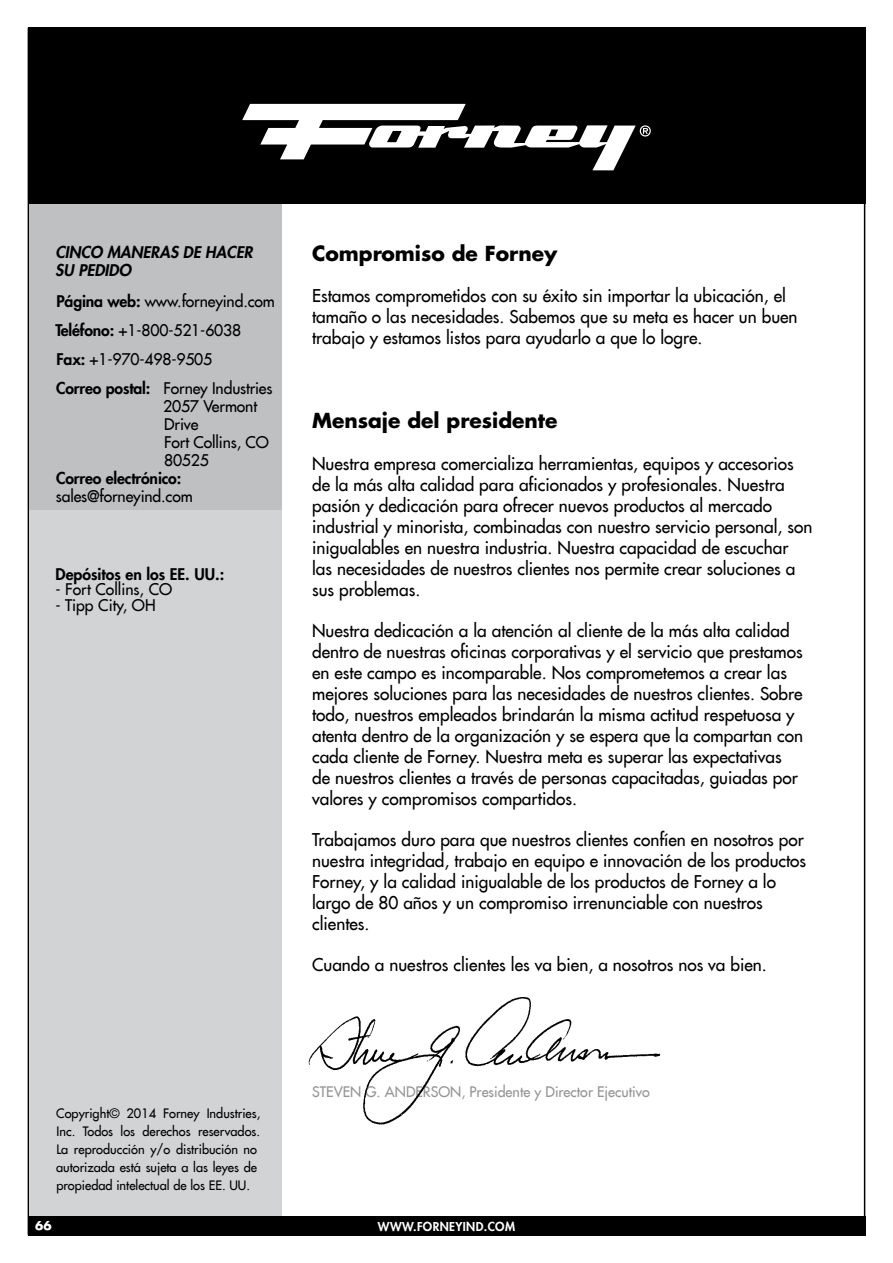
<style>
.page{position:relative;width:893px;height:1263px;background:#fff}
.page>*{position:absolute;margin:0;border:0;box-sizing:border-box;transform-origin:0 0}
.t1{font:700 20.25px "Futura LT";color:#000}
.t2{font:17.25px/21px "Futura LT";color:#000}
.t3{font:15.75px/28.8px "Futura LT";letter-spacing:-.01em;color:#000}
.t4{font:800 15.75px "Futura LT";letter-spacing:-.01em;color:#000}
.t5{font:italic 800 15.75px/18px "Futura LT";color:#000}
.t6{font:14.25px "Futura LT";color:#939598}
.t7{font:12.75px/18px "Futura LT";color:#000}
.t8{font:800 12px "Futura LT";letter-spacing:.03em;color:#fff}
.t9{font:700 12px "Futura LT";color:#fff}
.s1{font-weight:800}
</style>
<div class="page">
<div style="left:28px;top:1216px;width:837px;height:19px;background:#000"></div>
<div style="left:29px;top:204px;width:253px;height:1012px;background:#d1d3d4"></div>
<div style="left:29px;top:204px;width:253px;height:306px;background:#bec0c2"></div>
<div style="left:28px;top:28px;width:837px;height:176px;background:#000"></div>
<img style="left:308px;top:997px;width:353px;height:128px">
<svg style="left:242px;top:104px;width:409px;height:66px"></svg>
<p class="t5" style="left:55px;top:243px;width:199px">CINCO MANERAS DE HACER<br>SU PEDIDO</p>
<p class="t3" style="left:55px;top:287px;width:221px"><span class="s1">Página web:</span> www.forneyind.com<br><span class="s1">Teléfono:</span> +1-800-521-6038<br><span class="s1">Fax:</span> +1-970-498-9505<br><span class="s1">Correo postal:</span> Forney Industries</p>
<p class="t3" style="left:163px;top:397px;width:107px;line-height:18px">2057 Vermont<br>Drive<br>Fort Collins, CO<br>80525</p>
<p class="t4" style="left:56px;top:467px;width:127px">Correo electrónico:</p>
<p class="t3" style="left:56px;top:481px;width:138px">sales@forneyind.com</p>
<p class="t4" style="left:56px;top:563px;width:170px">Depósitos en los EE. UU.:</p>
<p class="t3" style="left:56px;top:575px;width:118px">- Fort Collins, CO</p>
<p class="t3" style="left:56px;top:591px;width:102px">- Tipp City, OH</p>
<p class="t1" style="left:312px;top:240px;width:247px">Compromiso de Forney</p>
<p class="t2" style="left:312px;top:285px;width:487px">Estamos comprometidos con su éxito sin importar la ubicación, el tamaño o las necesidades. Sabemos que su meta es hacer un buen trabajo y estamos listos para ayudarlo a que lo logre.</p>
<p class="t1" style="left:312px;top:407px;width:247px">Mensaje del presidente</p>
<p class="t2" style="left:312px;top:453px;width:502px">Nuestra empresa comercializa herramientas, equipos y accesorios de la más alta calidad para aficionados y profesionales. Nuestra pasión y dedicación para ofrecer nuevos productos al mercado industrial y minorista, combinadas con nuestro servicio personal, son inigualables en nuestra industria. Nuestra capacidad de escuchar las necesidades de nuestros clientes nos permite crear soluciones a sus problemas.</p>
<p class="t2" style="left:312px;top:620px;width:492px">Nuestra dedicación a la atención al cliente de la más alta calidad dentro de nuestras oficinas corporativas y el servicio que prestamos en este campo es incomparable. Nos comprometemos a crear las mejores soluciones para las necesidades de nuestros clientes. Sobre todo, nuestros empleados brindarán la misma actitud respetuosa y atenta dentro de la organización y se espera que la compartan con cada cliente de Forney. Nuestra meta es superar las expectativas de nuestros clientes a través de personas capacitadas, guiadas por valores y compromisos compartidos.</p>
<p class="t2" style="left:312px;top:829px;width:496px">Trabajamos duro para que nuestros clientes confíen en nosotros por nuestra integridad, trabajo en equipo e innovación de los productos Forney, y la calidad inigualable de los productos de Forney a lo largo de 80 años y un compromiso irrenunciable con nuestros clientes.</p>
<p class="t2" style="left:312px;top:954px;width:456px">Cuando a nuestros clientes les va bien, a nosotros nos va bien.</p>
<p class="t7" style="left:56px;top:1104px;width:206px">Copyright© 2014 Forney Industries, Inc. Todos los derechos reservados.<br>La reproducción y/o distribución no autorizada está sujeta a las leyes de propiedad intelectual de los EE. UU.</p>
<p class="t6" style="left:312px;top:1082px;width:339px">STEVEN G. ANDERSON, Presidente y Director Ejecutivo</p>
<p class="t9" style="left:35px;top:1218px;width:18px">66</p>
<p class="t8" style="left:378px;top:1218px;width:139px">WWW.FORNEYIND.COM</p>
</div>
